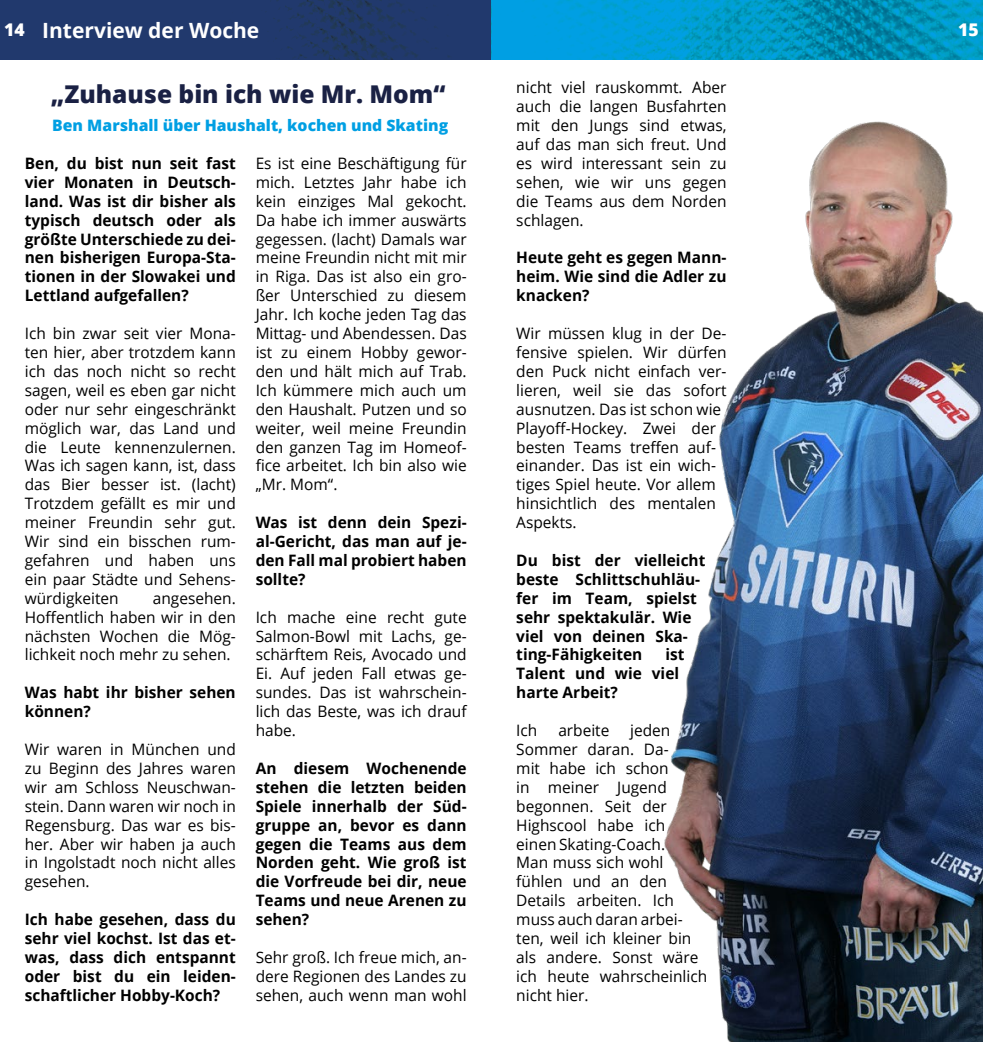
<style>
.page{position:relative;width:983px;height:1042px;background:#fff}
.page>*{position:absolute;margin:0;border:0;box-sizing:border-box;transform-origin:0 0}
.t1{font:800 24.5px "Open Sans";color:#1a2144}
.t2{font:700 21px "Open Sans";color:#fff}
.t3{font:800 17.5px "Open Sans";color:#fff}
.t4{font:15.75px/18.9px "Open Sans";color:#000;text-align:justify}
.t5{font:700 15.75px/18.9px "Open Sans";color:#000;text-align:justify}
.t6{font:800 15.75px "Open Sans";color:#009fe3}
</style>
<div class="page">
<img style="left:0;top:0;width:982px;height:60px">
<img style="left:664px;top:121px;width:318px;height:921px">
<h2 class="t2" style="left:42px;top:15px;width:219px">Interview der Woche</h2>
<p class="t3" style="left:4px;top:17px;width:22px">14</p>
<p class="t3" style="left:957px;top:17px;width:22px">15</p>
<h1 class="t1" style="left:51px;top:75px;width:396px">„Zuhause bin ich wie Mr. Mom“</h1>
<p class="t6" style="left:52px;top:113px;width:397px">Ben Marshall über Haushalt, kochen und Skating</p>
<p class="t5" style="left:25px;top:153px;width:212px">Ben, du bist nun seit fast vier Monaten in Deutsch&shy;land. Was ist dir bisher als typisch deutsch oder als größte Unterschiede zu dei&shy;nen bisherigen Europa-Sta&shy;tionen in der Slowakei und Lettland aufgefallen?</p>
<p class="t4" style="left:25px;top:323px;width:212px">Ich bin zwar seit vier Mona&shy;ten hier, aber trotzdem kann ich das noch nicht so recht sagen, weil es eben gar nicht oder nur sehr eingeschränkt möglich war, das Land und die Leute kennenzulernen.<br>Was ich sagen kann, ist, dass das Bier besser ist. (lacht)<br>Trotzdem gefällt es mir und meiner Freundin sehr gut.<br>Wir sind ein bisschen rum&shy;gefahren und haben uns ein paar Städte und Sehens&shy;würdigkeiten</p>
<p class="t4" style="left:25px;top:588px;width:212px;text-indent:128px">angesehen.<br>Hoffentlich haben wir in den nächsten Wochen die Mög&shy;lichkeit noch mehr zu sehen.</p>
<p class="t5" style="left:25px;top:683px;width:212px">Was habt ihr bisher sehen können?</p>
<p class="t4" style="left:25px;top:739px;width:212px">Wir waren in München und zu Beginn des Jahres waren wir am Schloss Neuschwan&shy;stein. Dann waren wir noch in Regensburg. Das war es bis&shy;her. Aber wir haben ja auch in Ingolstadt noch nicht alles gesehen.</p>
<p class="t5" style="left:25px;top:909px;width:212px">Ich habe gesehen, dass du sehr viel kochst. Ist das et&shy;was, dass dich entspannt oder bist du ein leiden&shy;schaftlicher Hobby-Koch?</p>
<p class="t4" style="left:255px;top:153px;width:212px">Es ist eine Beschäftigung für mich. Letztes Jahr habe ich kein einziges Mal gekocht.<br>Da habe ich immer auswärts gegessen. (lacht) Damals war meine Freundin nicht mit mir in Riga. Das ist also ein gro&shy;ßer Unterschied zu diesem Jahr. Ich koche jeden Tag das Mittag- und Abendessen. Das ist zu einem Hobby gewor&shy;den und hält mich auf Trab.<br>Ich kümmere mich auch um den Haushalt. Putzen und so weiter, weil meine Freundin den ganzen Tag im Homeof&shy;fice arbeitet. Ich bin also wie „Mr. Mom“.</p>
<p class="t5" style="left:255px;top:512px;width:212px">Was ist denn dein Spezi&shy;al-Gericht, das man auf je&shy;den Fall mal probiert haben sollte?</p>
<p class="t4" style="left:255px;top:607px;width:212px">Ich mache eine recht gute Salmon-Bowl mit Lachs, ge&shy;schärftem Reis, Avocado und Ei. Auf jeden Fall etwas ge&shy;sundes. Das ist wahrschein&shy;lich das Beste, was ich drauf habe.</p>
<p class="t5" style="left:255px;top:758px;width:212px">An diesem Wochenende stehen die letzten beiden Spiele innerhalb der Süd&shy;gruppe an, bevor es dann gegen die Teams aus dem Norden geht. Wie groß ist die Vorfreude bei dir, neue Teams und neue Arenen zu sehen?</p>
<p class="t4" style="left:255px;top:947px;width:212px">Sehr groß. Ich freue mich, an&shy;dere Regionen des Landes zu sehen, auch wenn man wohl</p>
<p class="t4" style="left:516px;top:78px;width:212px">nicht viel rauskommt. Aber auch die langen Busfahrten mit den Jungs sind etwas, auf das man sich freut. Und es wird interessant sein zu sehen, wie wir uns gegen die Teams aus dem Norden schlagen.</p>
<p class="t5" style="left:516px;top:248px;width:212px">Heute geht es gegen Mann&shy;heim. Wie sind die Adler zu knacken?</p>
<p class="t4" style="left:516px;top:323px;width:212px;text-align:left">Wir müssen klug in der De&shy;fensive spielen. Wir dürfen den Puck nicht einfach ver&shy;lieren, weil sie das sofort ausnutzen. Das ist schon wie<br>Playoff-Hockey. Zwei der besten Teams treffen auf&shy;einander. Das ist ein wich&shy;tiges Spiel heute. Vor allem hinsichtlich des mentalen<br>Aspekts.</p>
<p class="t5" style="left:516px;top:550px;width:190px;text-align:left">Du bist der vielleicht beste Schlittschuhläu&shy;fer im Team, spielst sehr spektakulär. Wie viel von deinen Ska&shy;ting-Fähigkeiten</p>
<p class="t5" style="left:516px;top:645px;width:169px;text-align:left;text-indent:149px">ist<br>Talent und wie viel harte Arbeit?</p>
<p class="t4" style="left:516px;top:720px;width:23px">Ich</p>
<p class="t4" style="left:558px;top:720px;width:53px">arbeite</p>
<p class="t4" style="left:516px;top:720px;width:192px;text-align:left;text-indent:114px">jeden<br>Sommer daran. Da-<br>mit habe ich schon<br>in meiner Jugend begonnen. Seit der<br>Highscool habe ich einen Skating-Coach.<br>Man muss sich wohl fühlen und an den<br>Details arbeiten. Ich muss auch daran arbei&shy;ten, weil ich kleiner bin als andere. Sonst wäre ich heute wahrscheinlich nicht hier.</p>
</div>
